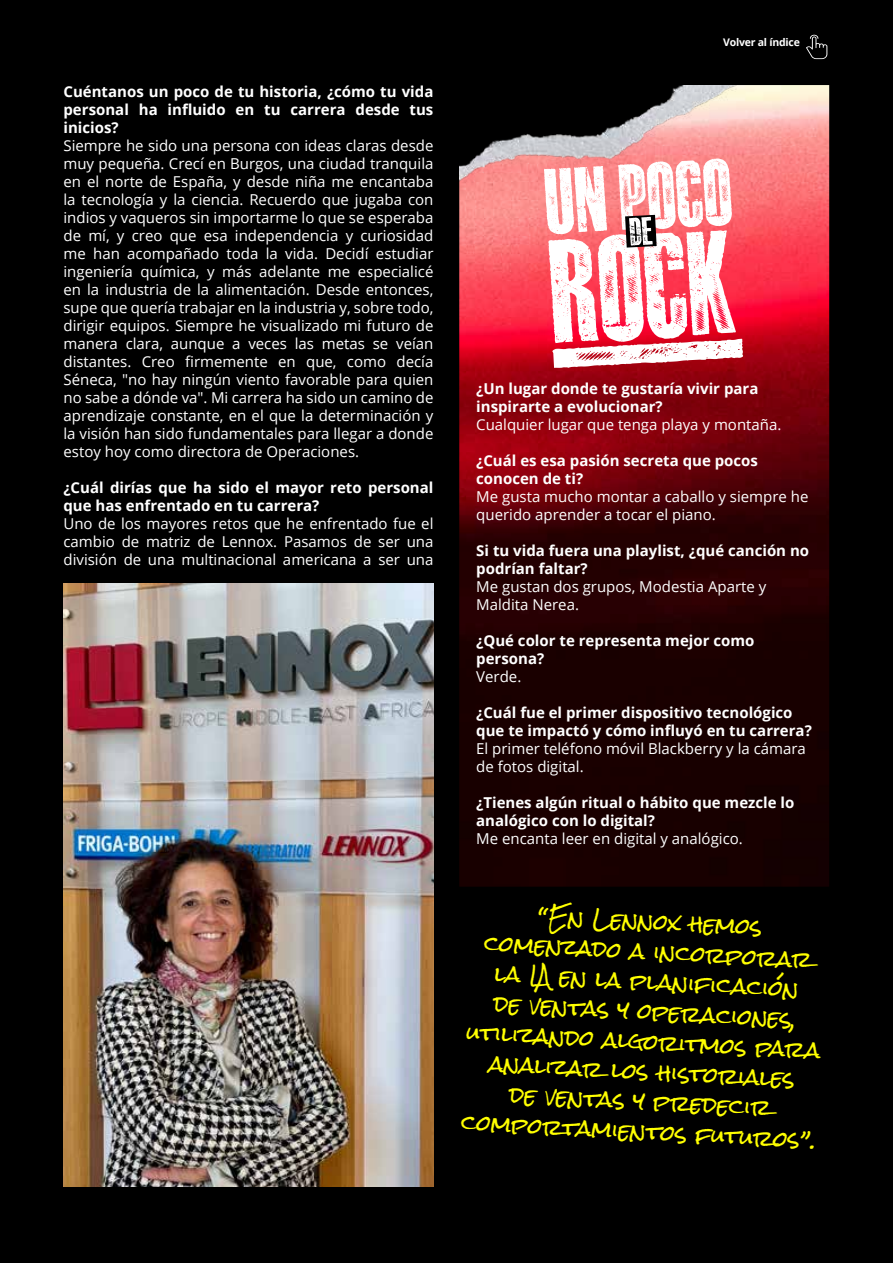
<style>
.page{position:relative;width:893px;height:1263px;background:#000}
.page>*{position:absolute;margin:0;border:0;box-sizing:border-box;transform-origin:0 0}
.t1{font:21px/30px "Rock Salt";color:#ff0;text-align:center}
.t2{font:15px/18px "Open Sans";color:#fff}
.t3{font:700 15px/18px "Open Sans";color:#fff}
.t4{font:700 10.5px "Open Sans";letter-spacing:-.02em;color:#fff}
</style>
<div class="page">
<img style="left:63px;top:584px;width:370px;height:602px">
<img style="left:459px;top:85px;width:370px;height:802px">
<svg style="left:544px;top:199px;width:199px;height:169px"></svg>
<img style="left:459px;top:85px;width:294px;height:114px">
<svg style="left:806px;top:35px;width:21px;height:24px"></svg>
<p class="t3" style="left:63px;top:82px;width:371px;text-align:justify">Cuéntanos un poco de tu historia, ¿cómo tu vida personal ha influido en tu carrera desde tus inicios?</p>
<p class="t2" style="left:63px;top:136px;width:371px;text-align:justify">Siempre he sido una persona con ideas claras desde muy pequeña. Crecí en Burgos, una ciudad tranquila en el norte de España, y desde niña me encantaba la tecnología y la ciencia. Recuerdo que jugaba con indios y vaqueros sin importarme lo que se esperaba de mí, y creo que esa independencia y curiosidad me han acompañado toda la vida. Decidí estudiar ingeniería química, y más adelante me especialicé en la industria de la alimentación. Desde entonces, supe que quería trabajar en la industria y, sobre todo, dirigir equipos. Siempre he visualizado mi futuro de manera clara, aunque a veces las metas se veían distantes. Creo firmemente en que, como decía Séneca, "no hay ningún viento favorable para quien no sabe a dónde va". Mi carrera ha sido un camino de aprendizaje constante, en el que la determinación y la visión han sido fundamentales para llegar a donde estoy hoy como directora de Operaciones.</p>
<p class="t3" style="left:63px;top:478px;width:371px">¿Cuál dirías que ha sido el mayor reto personal que has enfrentado en tu carrera?</p>
<p class="t2" style="left:63px;top:514px;width:371px;text-align:justify">Uno de los mayores retos que he enfrentado fue el cambio de matriz de Lennox. Pasamos de ser una división de una multinacional americana a ser una</p>
<p class="t4" style="left:723px;top:35px;width:78px">Volver al índice</p>
<p class="t3" style="left:476px;top:379px;width:284px">¿Un lugar donde te gustaría vivir para inspirarte a evolucionar?</p>
<p class="t2" style="left:476px;top:415px;width:307px">Cualquier lugar que tenga playa y montaña.</p>
<p class="t3" style="left:476px;top:451px;width:283px">¿Cuál es esa pasión secreta que pocos conocen de ti?</p>
<p class="t2" style="left:476px;top:487px;width:334px">Me gusta mucho montar a caballo y siempre he querido aprender a tocar el piano.</p>
<p class="t3" style="left:476px;top:541px;width:334px">Si tu vida fuera una playlist, ¿qué canción no podrían faltar?</p>
<p class="t2" style="left:476px;top:577px;width:292px">Me gustan dos grupos, Modestia Aparte y<br>Maldita Nerea.</p>
<p class="t3" style="left:476px;top:631px;width:280px">¿Qué color te representa mejor como persona?</p>
<p class="t2" style="left:476px;top:667px;width:47px">Verde.</p>
<p class="t3" style="left:476px;top:703px;width:337px">¿Cuál fue el primer dispositivo tecnológico que te impactó y cómo influyó en tu carrera?</p>
<p class="t2" style="left:476px;top:739px;width:331px">El primer teléfono móvil Blackberry y la cámara de fotos digital.</p>
<p class="t3" style="left:476px;top:793px;width:320px">¿Tienes algún ritual o hábito que mezcle lo analógico con lo digital?</p>
<p class="t2" style="left:476px;top:829px;width:268px">Me encanta leer en digital y analógico.</p>
<h1 class="t1" style="left:473px;top:898px;width:357px;rotate:3deg">“En Lennox hemos comenzado a incorporar la IA en la planifi cación<br>de ventas y operaciones, utilizando algoritmos para analizar los historiales<br>de ventas y predecir comportamientos futuros”.</h1>
</div>
